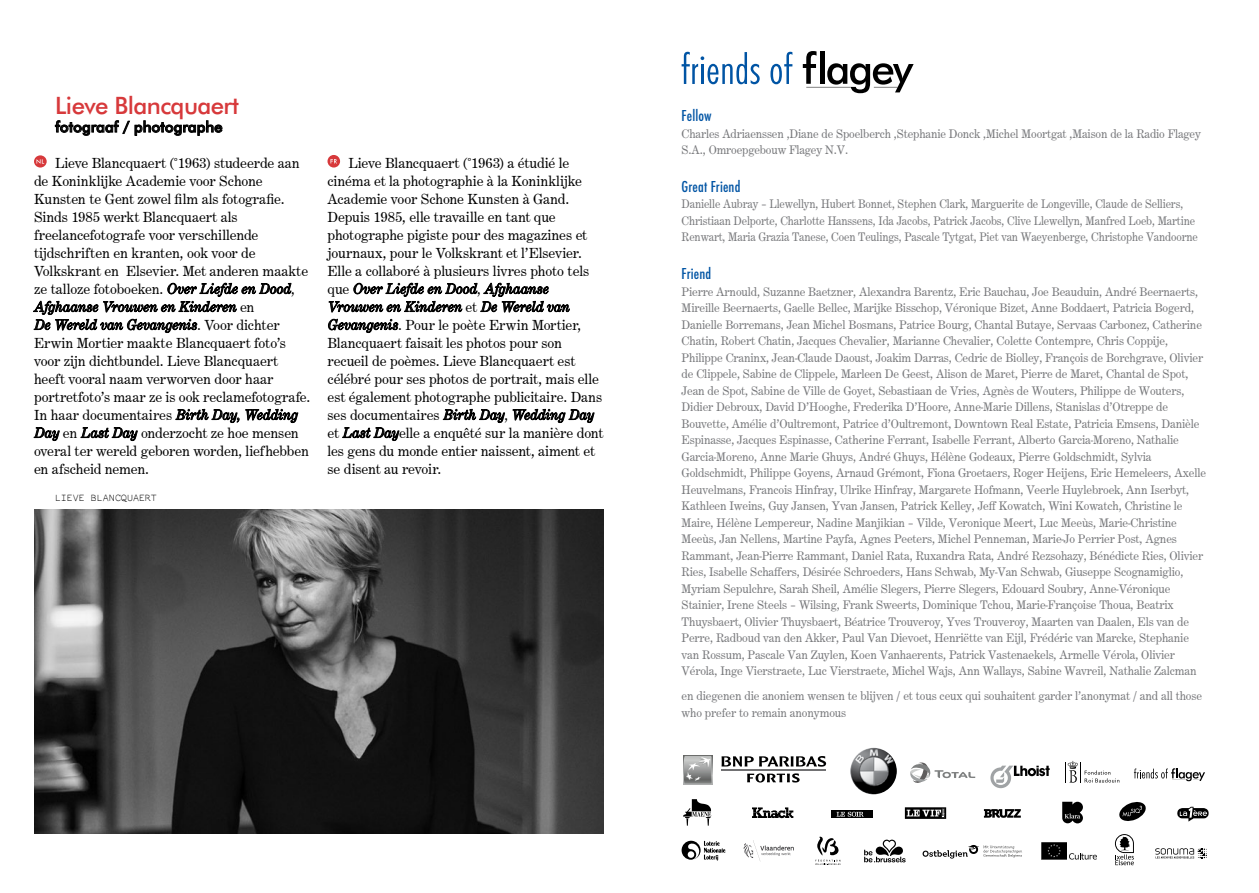
<style>
.page{position:relative;width:1259px;height:893px;background:#fff}
.page>*{position:absolute;margin:0;border:0;box-sizing:border-box;transform-origin:0 0}
.t1{font:500 24px "Futura BT";letter-spacing:-.025em;color:#d7393b}
.t2{font:500 16.5px "Futura Con";letter-spacing:.01em;color:#0054a4}
.t3{font:15px/18px "Century Exp";letter-spacing:-.005em;color:#000}
.t4{font:500 15px "Futura BT";color:#000}
.t5{font:12.75px/16.5px "Century Exp";letter-spacing:-.01em;color:#77787b}
.t6{font:12.75px/16.5px "Century Exp";letter-spacing:-.01em;color:#77787b;scale:.92 1}
.t7{font:12.75px/16.5px "Century Exp";letter-spacing:-.01em;color:#77787b;scale:.96 1}
.t8{font:10.5px "Everson Mono";letter-spacing:-.005em;color:#000}
.s1{font-style:italic}
</style>
<div class="page">
<svg style="left:55px;top:120px;width:167px;height:16px"></svg>
<svg style="left:34px;top:155px;width:13px;height:13px"></svg>
<svg style="left:37px;top:159px;width:7px;height:5px"></svg>
<svg style="left:33px;top:283px;width:258px;height:50px"></svg>
<svg style="left:176px;top:409px;width:63px;height:14px"></svg>
<svg style="left:245px;top:409px;width:53px;height:14px"></svg>
<svg style="left:34px;top:428px;width:25px;height:13px"></svg>
<svg style="left:81px;top:428px;width:56px;height:13px"></svg>
<svg style="left:681px;top:52px;width:78px;height:32px"></svg>
<svg style="left:770px;top:52px;width:22px;height:32px"></svg>
<svg style="left:803px;top:51px;width:110px;height:42px"></svg>
<svg style="left:752px;top:807px;width:41px;height:11px"></svg>
<svg style="left:1119px;top:802px;width:27px;height:19px"></svg>
<svg style="left:815px;top:836px;width:25px;height:29px"></svg>
<svg style="left:743px;top:840px;width:51px;height:21px"></svg>
<svg style="left:1115px;top:834px;width:19px;height:31px"></svg>
<svg style="left:1041px;top:842px;width:56px;height:18px"></svg>
<svg style="left:1155px;top:848px;width:52px;height:10px"></svg>
<svg style="left:905px;top:807px;width:41px;height:12px"></svg>
<svg style="left:984px;top:809px;width:37px;height:9px"></svg>
<svg style="left:864px;top:840px;width:41px;height:22px"></svg>
<svg style="left:681px;top:841px;width:44px;height:20px"></svg>
<svg style="left:1177px;top:806px;width:32px;height:16px"></svg>
<svg style="left:922px;top:845px;width:100px;height:14px"></svg>
<svg style="left:683px;top:755px;width:29px;height:29px"></svg>
<svg style="left:683px;top:756px;width:28px;height:27px"></svg>
<hr style="left:721px;top:769px;width:104px;height:2px;background:#717173">
<svg style="left:721px;top:756px;width:105px;height:11px"></svg>
<svg style="left:747px;top:773px;width:52px;height:9px"></svg>
<svg style="left:990px;top:766px;width:59px;height:22px"></svg>
<svg style="left:910px;top:762px;width:65px;height:21px"></svg>
<svg style="left:1065px;top:761px;width:54px;height:22px"></svg>
<svg style="left:1134px;top:768px;width:71px;height:13px"></svg>
<img style="left:850px;top:748px;width:47px;height:46px;border-radius:23px">
<svg style="left:683px;top:799px;width:28px;height:27px"></svg>
<div style="left:831px;top:811px;width:42px;height:7px;background:#000"></div>
<svg style="left:836px;top:812px;width:27px;height:5px"></svg>
<svg style="left:1062px;top:802px;width:21px;height:21px"></svg>
<svg style="left:327px;top:155px;width:13px;height:13px"></svg>
<svg style="left:330px;top:159px;width:7px;height:4px"></svg>
<svg style="left:329px;top:283px;width:240px;height:29px"></svg>
<svg style="left:328px;top:319px;width:70px;height:14px"></svg>
<svg style="left:443px;top:409px;width:61px;height:14px"></svg>
<svg style="left:513px;top:409px;width:81px;height:14px"></svg>
<svg style="left:342px;top:428px;width:57px;height:13px"></svg>
<img style="left:34px;top:510px;width:570px;height:323px">
<h1 class="t1" style="left:55px;top:90px;width:185px">Lieve Blancquaert</h1>
<p class="t4" style="left:55px;top:117px;width:169px">fotograaf / photographe</p>
<p class="t3" style="left:34px;top:154px;width:278px;text-indent:21px">Lieve Blancquaert (°1963) studeerde aan de Koninklijke Academie voor Schone Kunsten te Gent zowel film als fotografie.<br>Sinds 1985 werkt Blancquaert als freelancefotografe voor verschillende tijdschriften en kranten, ook voor de Volkskrant en Elsevier. Met anderen maakte ze talloze fotoboeken. <span class="s1">Over Liefde en Dood</span>, <span class="s1">Afghaanse Vrouwen en Kinderen</span> en<br><span class="s1">De Wereld van Gevangenis</span>. Voor dichter Erwin Mortier maakte Blancquaert foto’s voor zijn dichtbundel. Lieve Blancquaert heeft vooral naam verworven door haar portretfoto’s maar ze is ook reclamefotografe.<br>In haar documentaires <span class="s1">Birth Day, Wedding Day</span> en <span class="s1">Last Day</span> onderzocht ze hoe mensen overal ter wereld geboren worden, liefhebben en afscheid nemen.</p>
<p class="t8" style="left:55px;top:490px;width:103px">LIEVE BLANCQUAERT</p>
<p class="t3" style="left:327px;top:154px;width:277px;text-indent:21px">Lieve Blancquaert (°1963) a étudié le cinéma et la photographie à la Koninklijke Academie voor Schone Kunsten à Gand.<br>Depuis 1985, elle travaille en tant que photographe pigiste pour des magazines et journaux, pour le Volkskrant et l’Elsevier.<br>Elle a collaboré à plusieurs livres photo tels que <span class="s1">Over Liefde en Dood</span>, <span class="s1">Afghaanse Vrouwen en Kinderen</span> et <span class="s1">De Wereld van Gevangenis</span>. Pour le poète Erwin Mortier, Blancquaert faisait les photos pour son recueil de poèmes. Lieve Blancquaert est célébré pour ses photos de portrait, mais elle est également photographe publicitaire. Dans ses documentaires <span class="s1">Birth Day</span>, <span class="s1">Wedding Day </span>et <span class="s1">Last Day</span>elle a enquêté sur la manière dont les gens du monde entier naissent, aiment et se disent au revoir.</p>
<p class="t2" style="left:681px;top:107px;width:32px">Fellow</p>
<p class="t7" style="left:681px;top:125px;width:542px">Charles Adriaenssen ,Diane de Spoelberch ,Stephanie Donck ,Michel Moortgat ,Maison de la Radio Flagey<br>S.A., Omroepgebouw Flagey N.V.</p>
<p class="t2" style="left:681px;top:177px;width:60px">Great Friend</p>
<p class="t6" style="left:681px;top:196px;width:562px">Danielle Aubray – Llewellyn, Hubert Bonnet, Stephen Clark, Marguerite de Longeville, Claude de Selliers,<br>Christiaan Delporte, Charlotte Hanssens, Ida Jacobs, Patrick Jacobs, Clive Llewellyn, Manfred Loeb, Martine<br>Renwart, Maria Grazia Tanese, Coen Teulings, Pascale Tytgat, Piet van Waeyenberge, Christophe Vandoorne</p>
<p class="t2" style="left:681px;top:265px;width:31px">Friend</p>
<p class="t5" style="left:681px;top:284px;width:526px">Pierre Arnould, Suzanne Baetzner, Alexandra Barentz, Eric Bauchau, Joe Beauduin, André Beernaerts, Mireille Beernaerts, Gaelle Bellec, Marijke Bisschop, Véronique Bizet, Anne Boddaert, Patricia Bogerd, Danielle Borremans, Jean Michel Bosmans, Patrice Bourg, Chantal Butaye, Servaas Carbonez, Catherine Chatin, Robert Chatin, Jacques Chevalier, Marianne Chevalier, Colette Contempre, Chris Coppije, Philippe Craninx, Jean-Claude Daoust, Joakim Darras, Cedric de Biolley, François de Borchgrave, Olivier de Clippele, Sabine de Clippele, Marleen De Geest, Alison de Maret, Pierre de Maret, Chantal de Spot, Jean de Spot, Sabine de Ville de Goyet, Sebastiaan de Vries, Agnès de Wouters, Philippe de Wouters, Didier Debroux, David D’Hooghe, Frederika D’Hoore, Anne-Marie Dillens, Stanislas d’Otreppe de Bouvette, Amélie d’Oultremont, Patrice d’Oultremont, Downtown Real Estate, Patricia Emsens, Danièle Espinasse, Jacques Espinasse, Catherine Ferrant, Isabelle Ferrant, Alberto Garcia-Moreno, Nathalie Garcia-Moreno, Anne Marie Ghuys, André Ghuys, Hélène Godeaux, Pierre Goldschmidt, Sylvia Goldschmidt, Philippe Goyens, Arnaud Grémont, Fiona Groetaers, Roger Heijens, Eric Hemeleers, Axelle Heuvelmans, Francois Hinfray, Ulrike Hinfray, Margarete Hofmann, Veerle Huylebroek, Ann Iserbyt, Kathleen Iweins, Guy Jansen, Yvan Jansen, Patrick Kelley, Jeff Kowatch, Wini Kowatch, Christine le Maire, Hélène Lempereur, Nadine Manjikian – Vilde, Veronique Meert, Luc Meeùs, Marie-Christine Meeùs, Jan Nellens, Martine Payfa, Agnes Peeters, Michel Penneman, Marie-Jo Perrier Post, Agnes Rammant, Jean-Pierre Rammant, Daniel Rata, Ruxandra Rata, André Rezsohazy, Bénédicte Ries, Olivier Ries, Isabelle Schaffers, Désirée Schroeders, Hans Schwab, My-Van Schwab, Giuseppe Scognamiglio, Myriam Sepulchre, Sarah Sheil, Amélie Slegers, Pierre Slegers, Edouard Soubry, Anne-Véronique Stainier, Irene Steels – Wilsing, Frank Sweerts, Dominique Tchou, Marie-Françoise Thoua, Beatrix Thuysbaert, Olivier Thuysbaert, Béatrice Trouveroy, Yves Trouveroy, Maarten van Daalen, Els van de Perre, Radboud van den Akker, Paul Van Dievoet, Henriëtte van Eijl, Frédéric van Marcke, Stephanie van Rossum, Pascale Van Zuylen, Koen Vanhaerents, Patrick Vastenaekels, Armelle Vérola, Olivier Vérola, Inge Vierstraete, Luc Vierstraete, Michel Wajs, Ann Wallays, Sabine Wavreil, Nathalie Zalcman</p>
<p class="t5" style="left:681px;top:688px;width:522px">en diegenen die anoniem wensen te blijven / et tous ceux qui souhaitent garder l’anonymat / and all those who prefer to remain anonymous</p>
</div>
